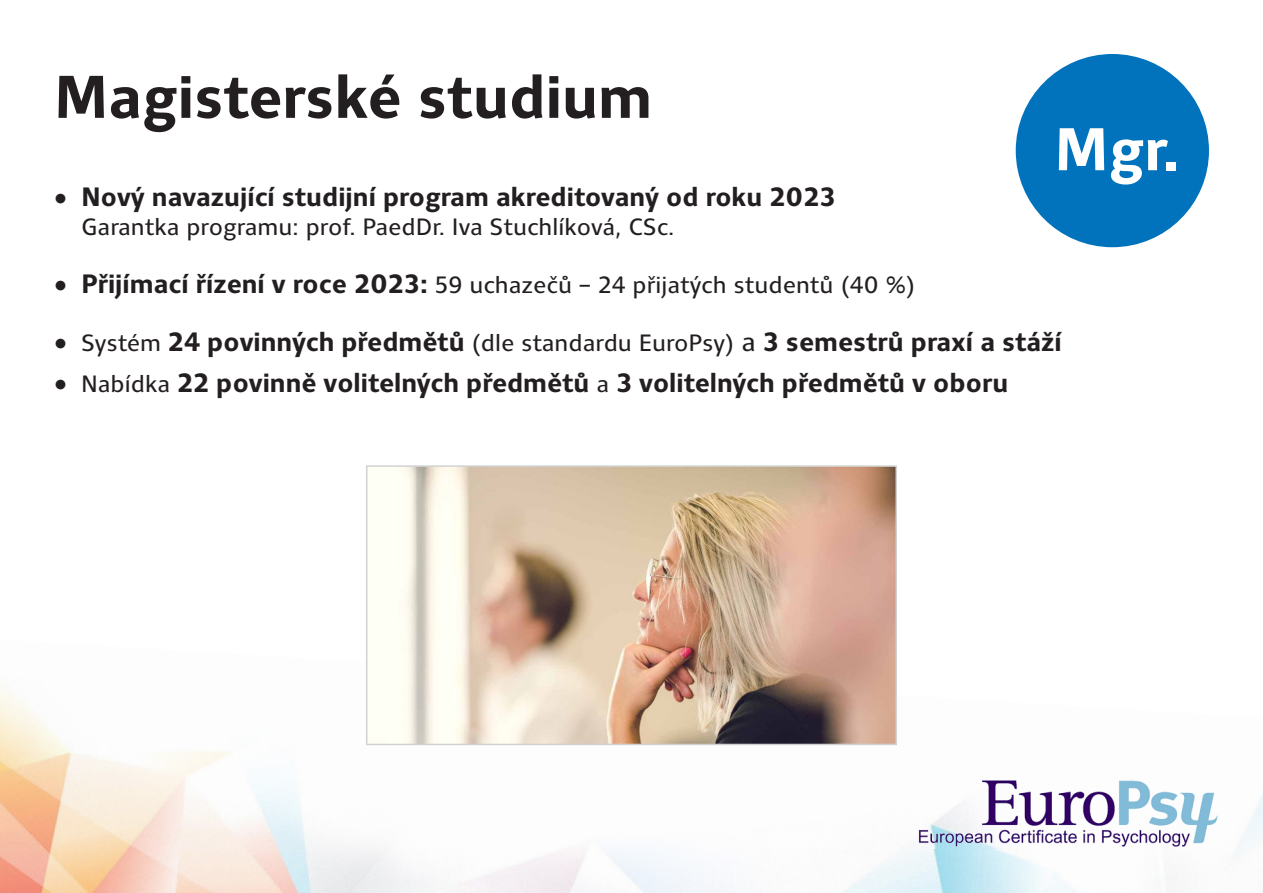
<style>
.page{position:relative;width:1263px;height:893px;background:#fff}
.page>*{position:absolute;margin:0;border:0;box-sizing:border-box;transform-origin:0 0}
.t1{font:700 61.2px "Clara Sans";color:#231f20}
.t2{font:700 61.2px "Clara Sans";color:#fff}
.t3{font:700 27px "Clara Sans";color:#231f20}
.t4{font:24px "Clara Sans";color:#231f20}
.s1{font-weight:400}
.s2{font-size:27px}
.s3{font-weight:700;font-size:27px}
.s4{font-weight:400;font-size:24px}
</style>
<div class="page">
<img style="left:0;top:686px;width:1263px;height:207px">
<div style="left:1016px;top:54px;width:193px;height:193px;background:#0073bc;border-radius:50%"></div>
<img style="left:369px;top:468px;width:525px;height:274px">
<div style="left:366px;top:465px;width:531px;height:280px;border:2px solid #d1d2d4"></div>
<img style="left:914px;top:780px;width:303px;height:68px">
<p class="t1" style="left:54px;top:63px;width:600px">Magisterské studium</p>
<p class="t2" style="left:1054px;top:115px;width:127px">Mgr.</p>
<p class="t3" style="left:54px;top:182px;width:783px"><span class="s1">•</span> Nový navazující studijní program akreditovaný od roku 2023</p>
<p class="t4" style="left:81px;top:214px;width:595px">Garantka programu: prof. PaedDr. Iva Stuchlíková, CSc.</p>
<p class="t4" style="left:54px;top:272px;width:863px"><span class="s2">•</span> <span class="s3">Přijímací řízení v roce 2023:</span> 59 uchazečů – 24 přijatých studentů (40 %)</p>
<p class="t3" style="left:54px;top:327px;width:1009px"><span class="s1">•</span> <span class="s4">Systém</span> 24 povinných předmětů <span class="s4">(dle standardu EuroPsy)</span> <span class="s1">a</span> 3 semestrů praxí a stáží</p>
<p class="t3" style="left:54px;top:368px;width:956px"><span class="s1">•</span> <span class="s4">Nabídka</span> 22 povinně volitelných předmětů <span class="s4">a</span> 3 volitelných předmětů v oboru</p>
</div>
